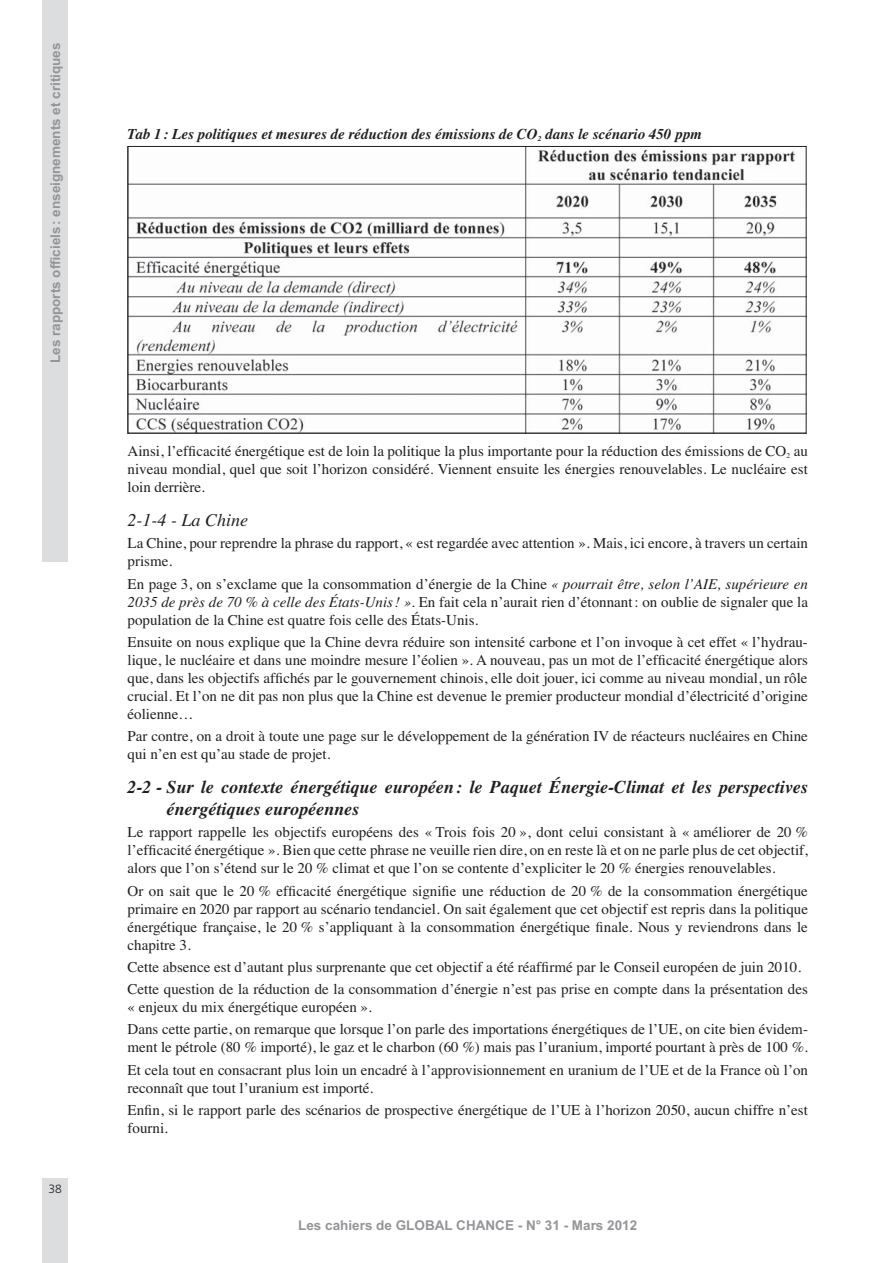
<style>
.page{position:relative;width:893px;height:1263px;background:#fff}
.page>*{position:absolute;margin:0;border:0;box-sizing:border-box;transform-origin:0 0}
.t1{font:italic 700 18px/21.6px "Times";color:#231f20}
.t2{font:italic 18px "Times";color:#231f20}
.t3{font:15px/18px "Times";color:#231f20}
.t4{font:italic 700 15px "Times";color:#231f20}
.t5{font:700 13.5px "Arial";color:#939598}
.t6{font:300 12px "Frutiger";color:#231f20}
.s1{font-style:italic}
</style>
<div class="page">
<div style="left:43px;top:1178px;width:25px;height:85px;background:#dcddde"></div>
<div style="left:43px;top:0;width:25px;height:561px;background:#dcddde"></div>
<img style="left:130px;top:148px;width:674px;height:283px">
<p class="t5" style="left:48px;top:363px;width:322px;rotate:-90deg">Les rapports officiels : enseignements et critiques</p>
<p class="t6" style="left:49px;top:1184px;width:15px">38</p>
<p class="t4" style="left:128px;top:128px;width:576px">Tab 1 : Les politiques et mesures de réduction des émissions de CO<sub>2</sub> dans le scénario 450 ppm</p>
<p class="t3" style="left:128px;top:443px;width:682px;text-align:justify">Ainsi, l’efficacité énergétique est de loin la politique la plus importante pour la réduction des émissions de CO<sub>2</sub> au niveau mondial, quel que soit l’horizon considéré. Viennent ensuite les énergies renouvelables. Le nucléaire est loin derrière.</p>
<p class="t2" style="left:128px;top:513px;width:122px">2-1-4 - La Chine</p>
<p class="t3" style="left:128px;top:536px;width:682px">La Chine, pour reprendre la phrase du rapport, « est regardée avec attention ». Mais, ici encore, à travers un certain prisme.</p>
<p class="t3" style="left:128px;top:576px;width:682px;text-align:justify">En page 3, on s’exclame que la consommation d’énergie de la Chine <span class="s1">« pourrait être, selon l’AIE, supérieure en 2035 de près de 70 % à celle des États-Unis ! »</span>. En fait cela n’aurait rien d’étonnant : on oublie de signaler que la population de la Chine est quatre fois celle des États-Unis.</p>
<p class="t3" style="left:128px;top:634px;width:682px;text-align:justify">Ensuite on nous explique que la Chine devra réduire son intensité carbone et l’on invoque à cet effet « l’hydrau&shy;lique, le nucléaire et dans une moindre mesure l’éolien ». A nouveau, pas un mot de l’efficacité énergétique alors que, dans les objectifs affichés par le gouvernement chinois, elle doit jouer, ici comme au niveau mondial, un rôle crucial. Et l’on ne dit pas non plus que la Chine est devenue le premier producteur mondial d’électricité d’origine éolienne…</p>
<p class="t3" style="left:128px;top:728px;width:682px">Par contre, on a droit à toute une page sur le développement de la génération IV de réacteurs nucléaires en Chine qui n’en est qu’au stade de projet.</p>
<p class="t1" style="left:167px;top:778px;width:643px;text-indent:-39px">2-2 - Sur le contexte énergétique européen : le Paquet Énergie-Climat et les perspectives énergétiques européennes</p>
<p class="t3" style="left:128px;top:825px;width:682px;text-align:justify">Le rapport rappelle les objectifs européens des « Trois fois 20 », dont celui consistant à « améliorer de 20 % l’efficacité énergétique ». Bien que cette phrase ne veuille rien dire, on en reste là et on ne parle plus de cet objectif, alors que l’on s’étend sur le 20 % climat et que l’on se contente d’expliciter le 20 % énergies renouvelables.</p>
<p class="t3" style="left:128px;top:883px;width:682px;text-align:justify">Or on sait que le 20 % efficacité énergétique signifie une réduction de 20 % de la consommation énergétique primaire en 2020 par rapport au scénario tendanciel. On sait également que cet objectif est repris dans la politique énergétique française, le 20 % s’appliquant à la consommation énergétique finale. Nous y reviendrons dans le chapitre 3.</p>
<p class="t3" style="left:128px;top:957px;width:682px;line-height:22.2px">Cette absence est d’autant plus surprenante que cet objectif a été réaffirmé par le Conseil européen de juin 2010.<br>Cette question de la réduction de la consommation d’énergie n’est pas prise en compte dans la présentation des</p>
<p class="t3" style="left:128px;top:997px;width:682px;line-height:22.2px">« enjeux du mix énergétique européen ».<br>Dans cette partie, on remarque que lorsque l’on parle des importations énergétiques de l’UE, on cite bien évidem-</p>
<p class="t3" style="left:128px;top:1037px;width:682px;line-height:22.2px">ment le pétrole (80 % importé), le gaz et le charbon (60 %) mais pas l’uranium, importé pourtant à près de 100 %.<br>Et cela tout en consacrant plus loin un encadré à l’approvisionnement en uranium de l’UE et de la France où l’on</p>
<p class="t3" style="left:128px;top:1078px;width:682px;line-height:22.2px">reconnaît que tout l’uranium est importé.<br>Enfin, si le rapport parle des scénarios de prospective énergétique de l’UE à l’horizon 2050, aucun chiffre n’est</p>
<p class="t3" style="left:128px;top:1120px;width:42px">fourni.</p>
<p class="t5" style="left:298px;top:1218px;width:340px">Les cahiers de GLOBAL CHANCE - N° 31 - Mars 2012</p>
</div>
